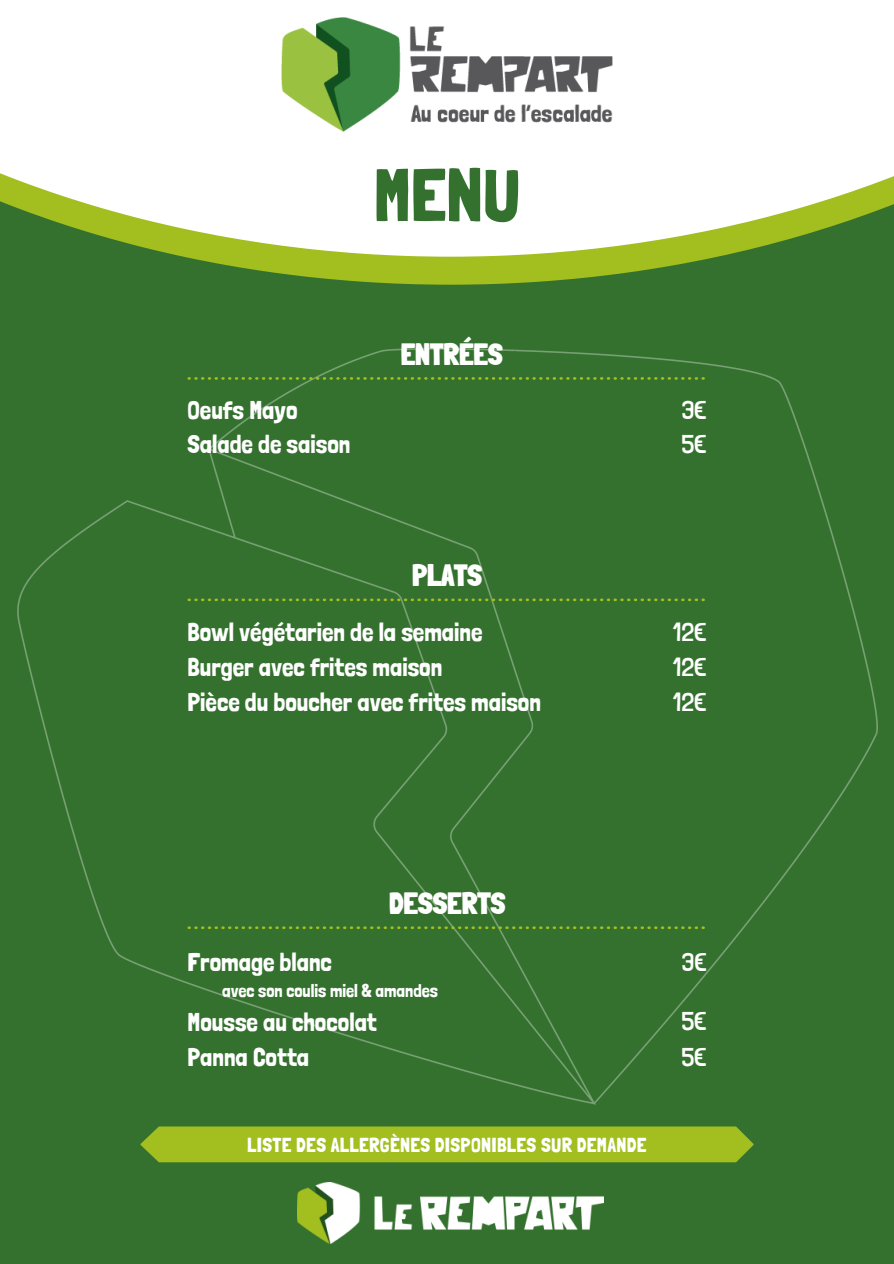
<style>
.page{position:relative;width:894px;height:1264px;background:#fff}
.page>*{position:absolute;margin:0;border:0;box-sizing:border-box;transform-origin:0 0}
.t1{font:75px "Londrina Solid";color:#34712e}
.t2{font:900 30.15px "Londrina Solid";color:#fff}
.t3{font:25.65px "Londrina Solid";color:#fff}
.t4{font:300 25.65px "Londrina Solid";color:#fff}
.t5{font:300 25.5px "Londrina Solid";color:#fff}
.t6{font:20.25px "Londrina Solid";letter-spacing:.015em;color:#fff}
.t7{font:18.15px "Londrina Solid";color:#fff}
</style>
<div class="page">
<div style="left:0;top:0;width:893px;height:1263px;background:#34712e"></div>
<svg style="left:185px;top:257px;width:531px;height:28px;fill:#a2be1f"></svg>
<svg style="left:0;top:0;width:893px;height:257px;background:#eef3e3"></svg>
<div style="left:140px;top:1126px;width:613px;height:36px;background:#a2be1f"></div>
<img style="left:17px;top:349px;width:859px;height:755px">
<svg style="left:187px;top:926px;width:517px;height:3px"></svg>
<svg style="left:187px;top:598px;width:517px;height:3px"></svg>
<img style="left:297px;top:1182px;width:306px;height:61px">
<img style="left:281px;top:17px;width:331px;height:115px">
<svg style="left:187px;top:377px;width:517px;height:3px"></svg>
<p class="t1" style="left:373px;top:150px;width:148px">MENU</p>
<p class="t3" style="left:187px;top:394px;width:111px">Oeufs Mayo</p>
<p class="t3" style="left:187px;top:429px;width:164px">Salade de saison</p>
<p class="t2" style="left:400px;top:336px;width:103px">ENTRÉES</p>
<p class="t2" style="left:412px;top:557px;width:71px">PLATS</p>
<p class="t3" style="left:187px;top:617px;width:296px">Bowl végétarien de la semaine</p>
<p class="t3" style="left:187px;top:651px;width:256px">Burger avec frites maison</p>
<p class="t3" style="left:187px;top:686px;width:355px">Pièce du boucher avec frites maison</p>
<p class="t4" style="left:681px;top:394px;width:27px">3€</p>
<p class="t4" style="left:681px;top:429px;width:27px">5€</p>
<p class="t4" style="left:672px;top:617px;width:36px">12€</p>
<p class="t4" style="left:672px;top:651px;width:36px">12€</p>
<p class="t4" style="left:672px;top:686px;width:36px">12€</p>
<p class="t2" style="left:389px;top:885px;width:118px">DESSERTS</p>
<p class="t3" style="left:187px;top:946px;width:146px">Fromage blanc</p>
<p class="t7" style="left:222px;top:979px;width:217px">avec son coulis miel &amp; amandes</p>
<p class="t3" style="left:187px;top:1006px;width:191px">Mousse au chocolat</p>
<p class="t3" style="left:187px;top:1041px;width:123px">Panna Cotta</p>
<p class="t6" style="left:247px;top:1132px;width:401px">LISTE DES ALLERGÈNES DISPONIBLES SUR DEMANDE</p>
<p class="t5" style="left:681px;top:946px;width:27px">3€</p>
<p class="t4" style="left:681px;top:1006px;width:27px">5€</p>
<p class="t4" style="left:681px;top:1041px;width:27px">5€</p>
</div>
